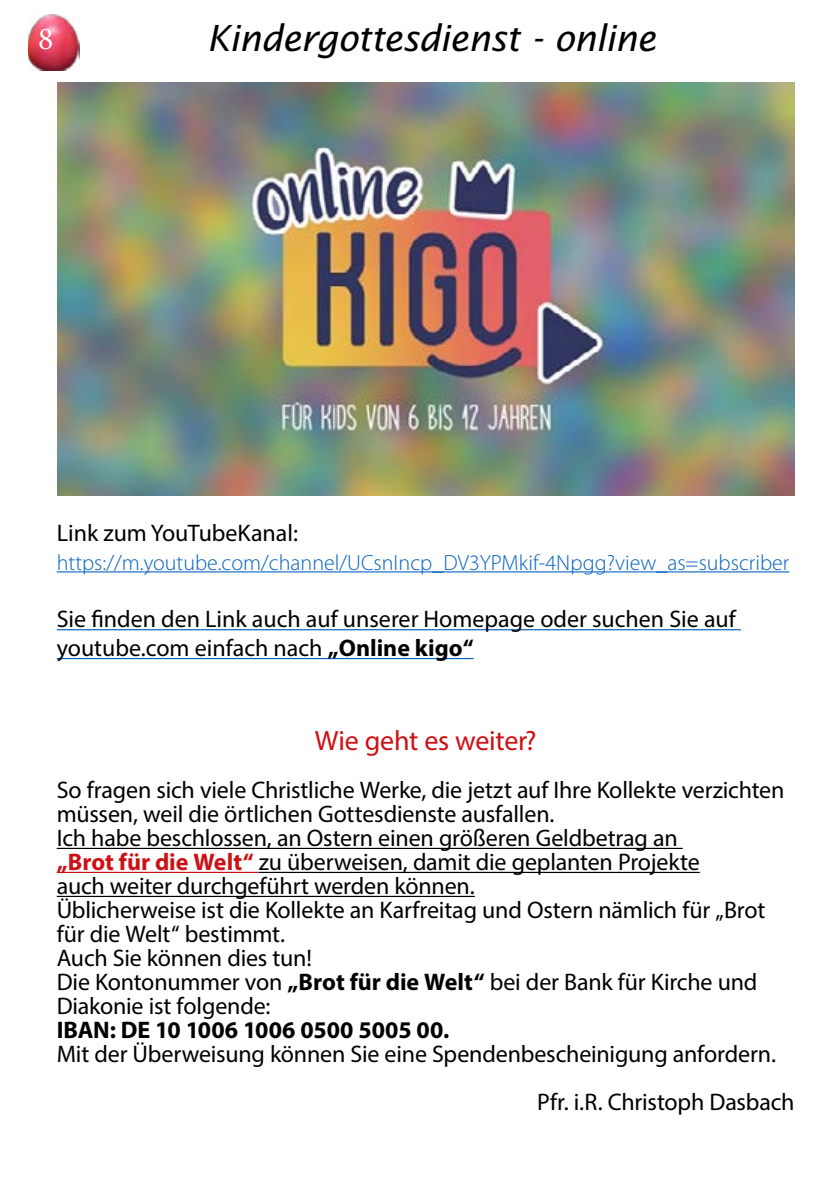
<style>
.page{position:relative;width:840px;height:1191px;background:#fff}
.page>*{position:absolute;margin:0;border:0;box-sizing:border-box;transform-origin:0 0}
.t1{font:italic 36px "Lucida Sans Std";letter-spacing:-.02em;color:#000}
.t2{font:32px "Minion Pro";color:#fff}
.t3{font:28px "Myriad Pro";letter-spacing:-.005em;color:#cd1013}
.t4{font:24px/24px "Myriad Pro";letter-spacing:-.005em;color:#000}
.t5{font:700 24px "Myriad Pro";letter-spacing:-.005em;color:#000}
.t6{font:300 22px "Myriad Pro";color:#0563c1}
.s1{font-weight:700}
.s2{font-weight:700;color:#cd1013}
</style>
<div class="page">
<img style="left:29px;top:14px;width:51px;height:57px">
<img style="left:57px;top:83px;width:737px;height:412px">
<hr style="left:57px;top:571px;width:732px;height:1px;background:#0563c1">
<hr style="left:57px;top:629px;width:683px;height:1px;background:#0563c1">
<hr style="left:57px;top:658px;width:416px;height:1px;background:#0563c1">
<hr style="left:57px;top:847px;width:625px;height:2px;background:#000">
<hr style="left:57px;top:871px;width:201px;height:2px;background:#cd1013">
<hr style="left:258px;top:871px;width:441px;height:2px;background:#000">
<hr style="left:57px;top:895px;width:417px;height:2px;background:#000">
<h2 class="t2" style="left:38px;top:17px;width:17px">8</h2>
<p class="t1" style="left:207px;top:17px;width:450px">Kindergottesdienst - online</p>
<p class="t4" style="left:57px;top:520px;width:243px">Link zum YouTubeKanal:</p>
<p class="t6" style="left:57px;top:549px;width:733px">https://m.youtube.com/channel/UCsnIncp_DV3YPMkif-4Npgg?view_as=subscriber</p>
<p class="t4" style="left:57px;top:604px;width:680px;line-height:28.8px">Sie finden den Link auch auf unserer Homepage oder suchen Sie auf youtube.com einfach nach <span class="s1">„Online kigo“</span></p>
<p class="t3" style="left:314px;top:723px;width:223px">Wie geht es weiter?</p>
<p class="t4" style="left:57px;top:777px;width:728px">So fragen sich viele Christliche Werke, die jetzt auf Ihre Kollekte verzichten müssen, weil die örtlichen Gottesdienste ausfallen.</p>
<p class="t4" style="left:57px;top:825px;width:644px">Ich habe beschlossen, an Ostern einen größeren Geldbetrag an <span class="s2">„Brot für die Welt“</span> zu überweisen, damit die geplanten Projekte</p>
<p class="t4" style="left:57px;top:873px;width:419px">auch weiter durchgeführt werden können.</p>
<p class="t4" style="left:57px;top:897px;width:709px">Üblicherweise ist die Kollekte an Karfreitag und Ostern nämlich für „Brot für die Welt“ bestimmt.</p>
<p class="t4" style="left:57px;top:945px;width:256px">Auch Sie können dies tun!</p>
<p class="t4" style="left:57px;top:969px;width:701px">Die Kontonummer von <span class="s1">„Brot für die Welt“</span> bei der Bank für Kirche und<br>Diakonie ist folgende:</p>
<p class="t5" style="left:57px;top:1014px;width:394px">IBAN: DE 10 1006 1006 0500 5005 00.</p>
<p class="t4" style="left:57px;top:1041px;width:720px">Mit der Überweisung können Sie eine Spendenbescheinigung anfordern.</p>
<p class="t4" style="left:537px;top:1089px;width:259px">Pfr. i.R. Christoph Dasbach</p>
</div>
